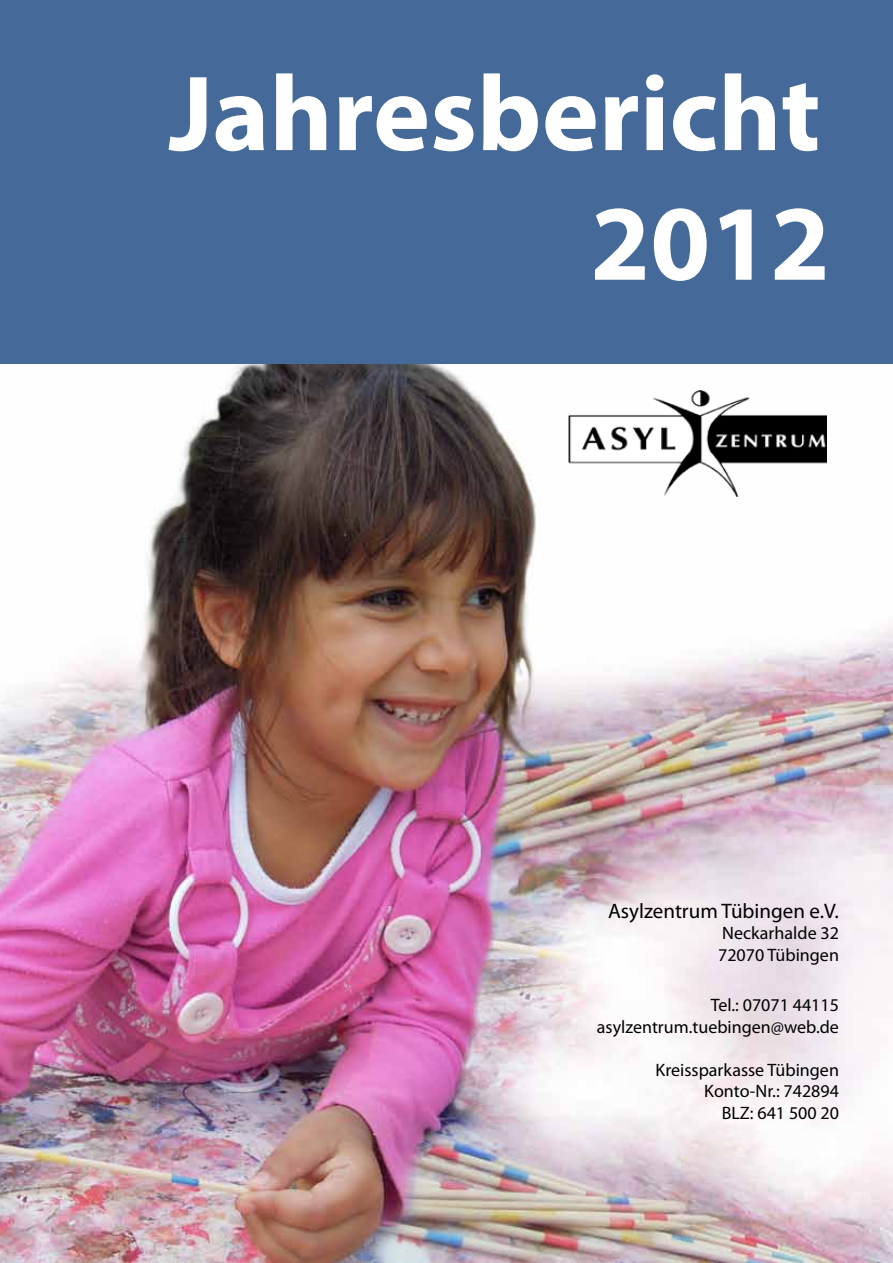
<style>
.page{position:relative;width:893px;height:1263px;background:#fff}
.page>*{position:absolute;margin:0;border:0;box-sizing:border-box;transform-origin:0 0}
.t1{font:700 108px/129.6px "Myriad Pro";color:#fff;text-align:right}
.t2{font:21px "Myriad Pro";color:#000}
.t3{font:18px/21.6px "Myriad Pro";color:#000;text-align:right}
</style>
<div class="page">
<img style="left:0;top:364px;width:893px;height:899px">
<div style="left:0;top:0;width:893px;height:364px;background:#456999"></div>
<img style="left:569px;top:390px;width:257px;height:106px">
<h1 class="t1" style="left:169px;top:45px;width:663px">Jahresbericht<br>2012</h1>
<p class="t2" style="left:608px;top:898px;width:232px">Asylzentrum Tübingen e.V.</p>
<p class="t3" style="left:718px;top:922px;width:122px;text-align:left">Neckarhalde 32<br>72070 Tübingen</p>
<p class="t3" style="left:597px;top:994px;width:244px">Tel.: 07071 44115 asylzentrum.tuebingen@web.de</p>
<p class="t3" style="left:656px;top:1059px;width:185px">Kreissparkasse Tübingen<br>Konto-Nr.: 742894<br>BLZ: 641 500 20</p>
</div>
